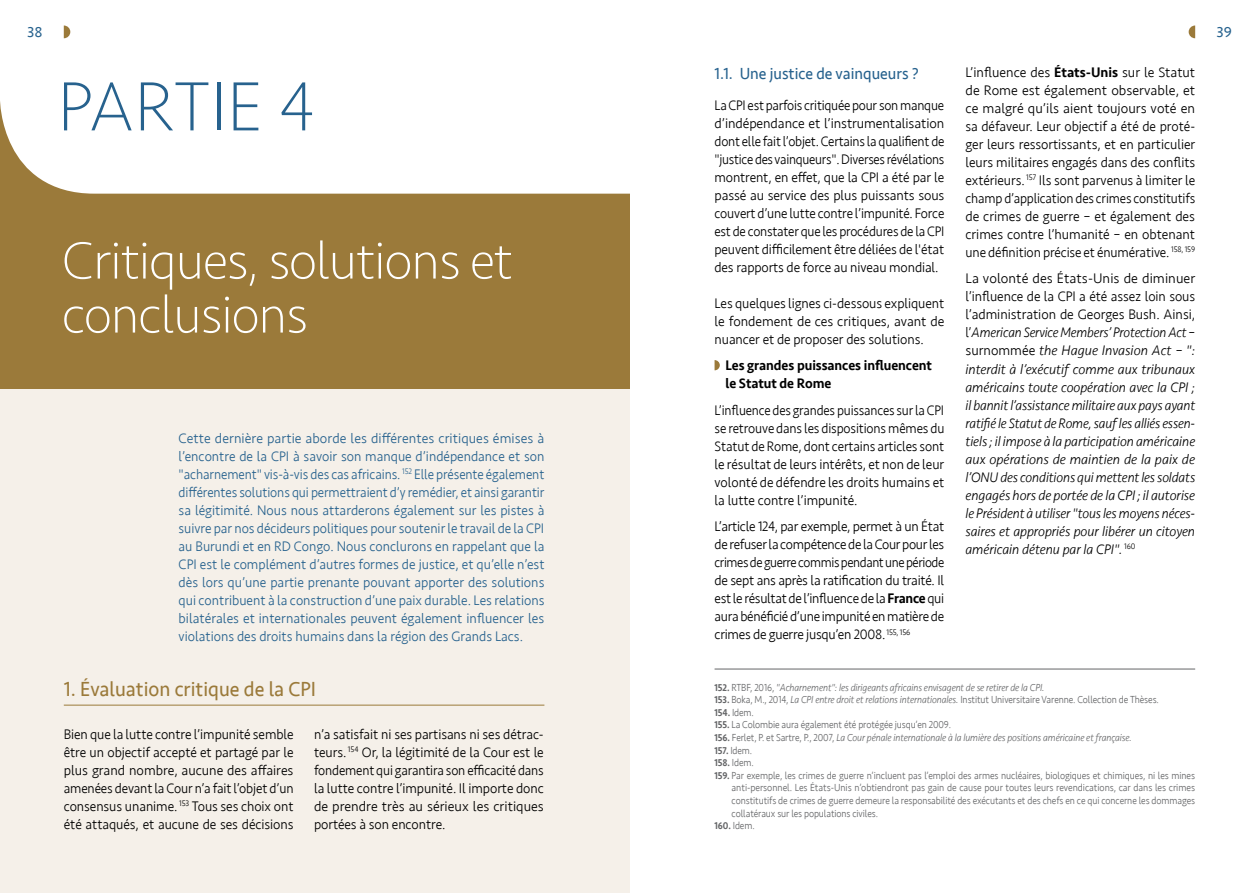
<style>
.page{position:relative;width:1259px;height:893px;background:#fff}
.page>*{position:absolute;margin:0;border:0;box-sizing:border-box;transform-origin:0 0}
.t1{font:200 72px "Seravek";color:#27628e}
.t2{font:200 54px/54px "Seravek";letter-spacing:-.02em;color:#fff}
.t3{font:21px "Seravek";color:#9b7a3a;scale:.95 1}
.t4{font:16.5px "Seravek";color:#27628e;scale:.95 1}
.t5{font:15px "Seravek";color:#27628e}
.t6{font:300 14.25px/18px "Seravek";letter-spacing:-.005em;color:#000;text-align:justify;scale:.95 1}
.t7{font:300 14.25px/18px "Seravek";color:#27628e;text-align:justify}
.t8{font:300 14.25px/18px "Seravek";letter-spacing:-.005em;color:#000;text-align:justify;scale:.92 1}
.t9{font:italic 300 14.25px/18px "Seravek";letter-spacing:-.005em;color:#000;text-align:justify;scale:.92 1}
.t10{font:300 14.25px/18px "Seravek";letter-spacing:-.005em;color:#000;text-align:justify}
.t11{font:500 14.25px/18px "Seravek";letter-spacing:-.005em;color:#000;scale:.95 1}
.t12{font:300 10.5px "Seravek";letter-spacing:-.01em;color:#646567;scale:.9 1}
.t13{font:300 10.5px "Seravek";letter-spacing:-.01em;color:#646567;scale:.91 1}
.t14{font:italic 300 10.5px "Seravek";letter-spacing:-.01em;color:#646567;scale:.9 1}
.s1{font-weight:500}
.s2{font-style:normal}
.s3{font-weight:500;font-style:normal;font-size:10.2px}
.s4{font-weight:500;font-size:10.2px}
.s5{font-style:italic}
</style>
<div class="page">
<div style="left:0;top:0;width:629px;height:893px;background:#f5f0e9"></div>
<div style="left:0;top:0;width:629px;height:388px;background:#9b7a3a"></div>
<div style="left:0;top:0;width:1196px;height:202px;background:#fff"></div>
<svg style="left:64px;top:25px;width:6px;height:13px"></svg>
<hr style="left:714px;top:669px;width:481px;height:1px;background:#646567">
<svg style="left:1188px;top:25px;width:7px;height:13px"></svg>
<hr style="left:64px;top:705px;width:480px;height:1px;background:#9b7a3a">
<svg style="left:714px;top:360px;width:6px;height:10px"></svg>
<p class="t5" style="left:27px;top:20px;width:17px">38</p>
<h1 class="t1" style="left:58px;top:64px;width:258px">PARTIE 4</h1>
<h2 class="t2" style="left:62px;top:234px;width:452px">Critiques, solutions et conclusions</h2>
<p class="t7" style="left:179px;top:429px;width:367px">Cette dernière partie aborde les différentes critiques émises à l’encontre de la CPI à savoir son manque d’indépendance et son "acharnement" vis-à-vis des cas africains. <sup>152</sup> Elle présente également différentes solutions qui permettraient d’y remédier, et ainsi garantir sa légitimité. Nous nous attarderons également sur les pistes à suivre par nos décideurs politiques pour soutenir le travail de la CPI au Burundi et en RD Congo. Nous conclurons en rappelant que la CPI est le complément d’autres formes de justice, et qu’elle n’est dès lors qu’une partie prenante pouvant apporter des solutions qui contribuent à la construction d’une paix durable. Les relations bilatérales et internationales peuvent également influencer les violations des droits humains dans la région des Grands Lacs.</p>
<h3 class="t3" style="left:64px;top:673px;width:267px">1. Évaluation critique de la CPI</h3>
<p class="t6" style="left:64px;top:726px;width:243px">Bien que la lutte contre l’impunité semble être un objectif accepté et partagé par le plus grand nombre, aucune des affaires amenées devant la Cour n’a fait l’objet d’un consensus unanime. <sup>153</sup> Tous ses choix ont été attaqués, et aucune de ses décisions</p>
<p class="t6" style="left:314px;top:726px;width:243px">n’a satisfait ni ses partisans ni ses détrac&shy;teurs. <sup>154</sup> Or, la légitimité de la Cour est le fondement qui garantira son efficacité dans la lutte contre l’impunité. Il importe donc de prendre très au sérieux les critiques portées à son encontre.</p>
<p class="t4" style="left:714px;top:61px;width:217px">1.1. Une justice de vainqueurs ?</p>
<p class="t8" style="left:714px;top:96px;width:251px">La CPI est parfois critiquée pour son manque d’indépendance et l’instrumentalisation dont elle fait l’objet. Certains la qualifient de "justice des vainqueurs". Diverses révélations montrent, en effet, que la CPI a été par le passé au service des plus puissants sous couvert d’une lutte contre l’impunité. Force est de constater que les procédures de la CPI peuvent difficilement être déliées de l'état des rapports de force au niveau mondial.</p>
<p class="t6" style="left:714px;top:294px;width:243px">Les quelques lignes ci-dessous expliquent le fondement de ces critiques, avant de nuancer et de proposer des solutions.</p>
<p class="t11" style="left:725px;top:357px;width:219px">Les grandes puissances influencent le Statut de Rome</p>
<p class="t8" style="left:714px;top:401px;width:251px">L’influence des grandes puissances sur la CPI se retrouve dans les dispositions mêmes du Statut de Rome, dont certains articles sont le résultat de leurs intérêts, et non de leur volonté de défendre les droits humains et la lutte contre l’impunité.</p>
<p class="t6" style="left:714px;top:518px;width:243px">L’article 124, par exemple, permet à un État de refuser la compétence de la Cour pour les crimes de guerre commis pendant une période de sept ans après la ratification du traité. Il est le résultat de l’influence de la <span class="s1">France</span> qui aura bénéficié d’une impunité en matière de crimes de guerre jusqu’en 2008. <sup>155,</sup> <sup>156</sup></p>
<p class="t10" style="left:965px;top:63px;width:231px">L’influence des <span class="s1">États-Unis</span> sur le Statut de Rome est également observable, et ce malgré qu’ils aient toujours voté en sa défaveur. Leur objectif a été de proté&shy;ger leurs ressortissants, et en particulier leurs militaires engagés dans des conflits extérieurs. <sup>157</sup> Ils sont parvenus à limiter le champ d’application des crimes constitutifs de crimes de guerre – et également des crimes contre l’humanité – en obtenant une définition précise et énumérative. <sup>158,</sup> <sup>159</sup></p>
<p class="t9" style="left:965px;top:270px;width:251px"><span class="s2">La volonté des États-Unis de diminuer l’influence de la CPI a été assez loin sous l’administration de Georges Bush. Ainsi, l’</span>American Service Members’ Protection Act <span class="s2">– surnommée</span> the Hague Invasion Act – ": interdit à l’exécutif comme aux tribunaux américains toute coopération avec la CPI ; il bannit l’assistance militaire aux pays ayant ratifié le Statut de Rome, sauf les alliés essen&shy;tiels ; il impose à la participation américaine aux opérations de maintien de la paix de l’ONU des conditions qui mettent les soldats engagés hors de portée de la CPI ; il autorise le Président à utiliser "tous les moyens néces&shy;saires et appropriés pour libérer un citoyen américain détenu par la CPI". <sup>160</sup></p>
<p class="t14" style="left:714px;top:681px;width:368px"><span class="s3">152.</span> <span class="s2">RTBF, 2016,</span> "Acharnement": les dirigeants africains envisagent de se retirer de la CPI.</p>
<p class="t12" style="left:714px;top:693px;width:495px"><span class="s4">153.</span> Boka, M., 2014, <span class="s5">La CPI entre droit et relations internationales.</span> Institut Universitaire Varenne. Collection de Thèses.</p>
<p class="t12" style="left:714px;top:706px;width:45px"><span class="s4">154.</span> Idem.</p>
<p class="t12" style="left:714px;top:719px;width:264px"><span class="s4">155.</span> La Colombie aura également été protégée jusqu’en 2009.</p>
<p class="t14" style="left:714px;top:731px;width:465px"><span class="s3">156.</span> <span class="s2">Ferlet, P. et Sartre, P., 2007,</span> La Cour pénale internationale à la lumière des positions américaine et française.</p>
<p class="t12" style="left:714px;top:744px;width:43px"><span class="s4">157.</span> Idem.</p>
<p class="t12" style="left:714px;top:756px;width:45px"><span class="s4">158.</span> Idem.</p>
<p class="t13" style="left:714px;top:769px;width:529px"><span class="s4">159.</span> Par exemple, les crimes de guerre n’incluent pas l’emploi des armes nucléaires, biologiques et chimiques, ni les mines</p>
<p class="t13" style="left:731px;top:782px;width:511px">anti-personnel. Les États-Unis n’obtiendront pas gain de cause pour toutes leurs revendications, car dans les crimes</p>
<p class="t12" style="left:731px;top:794px;width:516px">constitutifs de crimes de guerre demeure la responsabilité des exécutants et des chefs en ce qui concerne les dommages</p>
<p class="t12" style="left:731px;top:807px;width:164px">collatéraux sur les populations civiles.</p>
<p class="t12" style="left:714px;top:819px;width:46px"><span class="s4">160.</span> Idem.</p>
<p class="t5" style="left:1216px;top:20px;width:17px">39</p>
</div>
